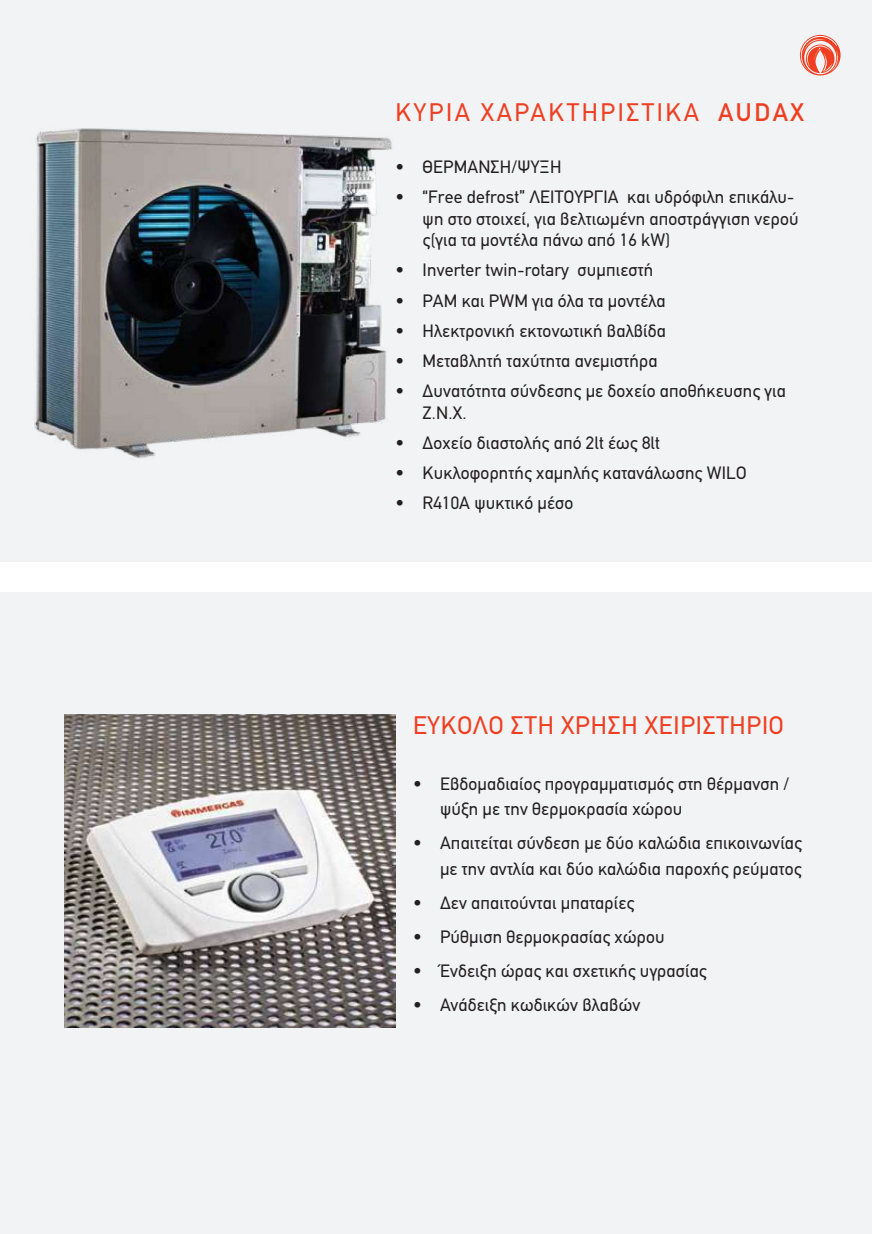
<style>
.page{position:relative;width:872px;height:1234px;background:#fff}
.page>*{position:absolute;margin:0;border:0;box-sizing:border-box;transform-origin:0 0}
.t1{font:25.5px "PF Din Text";letter-spacing:.03em;color:#ef3e22}
.t2{font:25.5px "PF Din Text";letter-spacing:.1em;color:#ef3e22}
.t3{font:18px/21.6px "PF Din Text";letter-spacing:.01em;color:#231f20}
.s1{font-weight:500}
</style>
<div class="page">
<div style="left:0;top:0;width:872px;height:561px;background:#f2f3f4"></div>
<div style="left:0;top:592px;width:872px;height:641px;background:#f2f3f4"></div>
<svg style="left:800px;top:35px;width:40px;height:40px"></svg>
<img style="left:64px;top:714px;width:331px;height:313px">
<img style="left:34px;top:128px;width:358px;height:332px">
<h1 class="t2" style="left:395px;top:98px;width:410px">KΥΡΙΑ ΧΑΡΑΚΤΗΡΙΣΤΙΚΑ <span class="s1">AUDAX</span></h1>
<p class="t3" style="left:395px;top:156px;width:167px">• ΘΕΡΜΑΝΣΗ/ΨΥΞΗ</p>
<p class="t3" style="left:422px;top:186px;width:377px;text-indent:-27px">• “Free defrost” ΛΕΙΤΟΥΡΓΙΑ και υδρόφιλη επικάλυ&shy;ψη στο στοιχεί, για βελτιωμένη αποστράγγιση νερού ς(για τα μοντέλα πάνω από 16 kW)</p>
<p class="t3" style="left:395px;top:259px;width:259px">• Inverter twin-rotary συμπιεστή</p>
<p class="t3" style="left:395px;top:290px;width:271px">• PAM και PWM για όλα τα μοντέλα</p>
<p class="t3" style="left:395px;top:320px;width:272px">• Ηλεκτρονική εκτονωτική βαλβίδα</p>
<p class="t3" style="left:395px;top:350px;width:263px">• Μεταβλητή ταχύτητα ανεμιστήρα</p>
<p class="t3" style="left:422px;top:380px;width:365px;text-indent:-27px">• Δυνατότητα σύνδεσης με δοχείο αποθήκευσης για<br>Ζ.Ν.Χ.</p>
<p class="t3" style="left:395px;top:432px;width:266px">• Δοχείο διαστολής από 2lt έως 8lt</p>
<p class="t3" style="left:395px;top:462px;width:352px">• Κυκλοφορητής χαμηλής κατανάλωσης WILO</p>
<p class="t3" style="left:395px;top:492px;width:179px">• R410A ψυκτικό μέσο</p>
<h1 class="t1" style="left:413px;top:710px;width:372px">ΕΥΚΟΛΟ ΣΤΗ ΧΡΗΣΗ ΧΕΙΡΙΣΤΗΡΙΟ</h1>
<p class="t3" style="left:440px;top:770px;width:351px;line-height:25.5px;text-indent:-27px">• Εβδομαδιαίος προγραμματισμός στη θέρμανση / ψύξη με την θερμοκρασία χώρου</p>
<p class="t3" style="left:413px;top:830px;width:390px;line-height:25.5px;text-align:right">• Απαιτείται σύνδεση με δύο καλώδια επικοινωνίας με την αντλία και δύο καλώδια παροχής ρεύματος</p>
<p class="t3" style="left:413px;top:891px;width:223px">• Δεν απαιτούνται μπαταρίες</p>
<p class="t3" style="left:413px;top:925px;width:253px">• Ρύθμιση θερμοκρασίας χώρου</p>
<p class="t3" style="left:413px;top:959px;width:295px">• Ένδειξη ώρας και σχετικής υγρασίας</p>
<p class="t3" style="left:413px;top:993px;width:229px">• Ανάδειξη κωδικών βλαβών</p>
</div>
